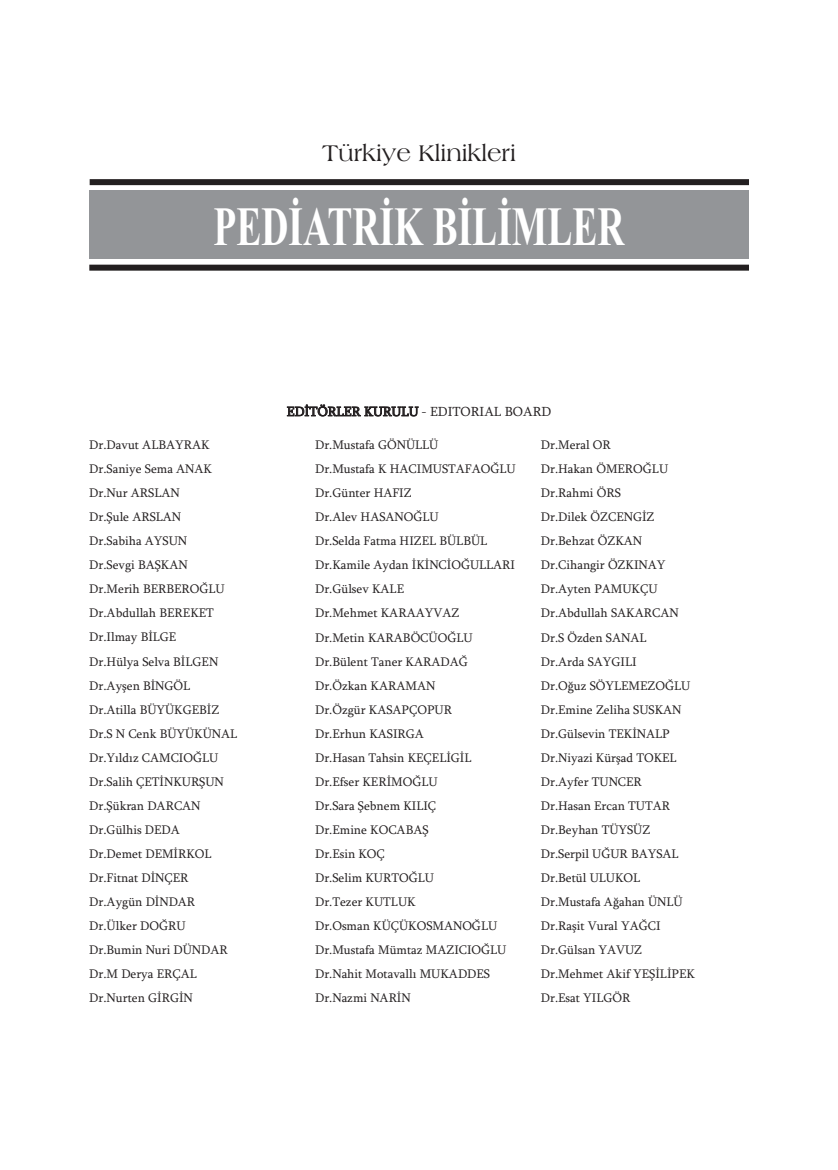
<style>
.page{position:relative;width:838px;height:1170px;background:#fff}
.page>*{position:absolute;margin:0;border:0;box-sizing:border-box;transform-origin:0 0}
.t1{font:700 55.35px "Times New Roman";color:#fff;scale:.68 1}
.t2{font:24px "Americana BT Roman";color:#231f20}
.t3{font:13.5px "Sylfaen";color:#231f20}
.t4{font:12.75px/24px "Sylfaen";color:#231f20}
</style>
<div class="page">
<div style="left:89px;top:191px;width:659px;height:68px;background:#939598"></div>
<div style="left:90px;top:179px;width:659px;height:6px;background:#231f20"></div>
<div style="left:89px;top:264px;width:660px;height:6px;background:#231f20"></div>
<h2 class="t2" style="left:322px;top:138px;width:195px">Türkiye Klinikleri</h2>
<h1 class="t1" style="left:213px;top:193px;width:606px">PEDİATRİK BİLİMLER</h1>
<p class="t3" style="left:287px;top:403px;width:266px">EDİTÖRLER KURULU - EDITORIAL BOARD</p>
<p class="t4" style="left:89px;top:433px;width:149px">Dr.Davut ALBAYRAK<br>Dr.Saniye Sema ANAK<br>Dr.Nur ARSLAN<br>Dr.Şule ARSLAN<br>Dr.Sabiha AYSUN<br>Dr.Sevgi BAŞKAN<br>Dr.Merih BERBEROĞLU<br>Dr.Abdullah BEREKET<br>Dr.Ilmay BİLGE<br>Dr.Hülya Selva BİLGEN<br>Dr.Ayşen BİNGÖL<br>Dr.Atilla BÜYÜKGEBİZ<br>Dr.S N Cenk BÜYÜKÜNAL<br>Dr.Yıldız CAMCIOĞLU<br>Dr.Salih ÇETİNKURŞUN<br>Dr.Şükran DARCAN<br>Dr.Gülhis DEDA<br>Dr.Demet DEMİRKOL<br>Dr.Fitnat DİNÇER<br>Dr.Aygün DİNDAR<br>Dr.Ülker DOĞRU<br>Dr.Bumin Nuri DÜNDAR<br>Dr.M Derya ERÇAL<br>Dr.Nurten GİRGİN</p>
<p class="t4" style="left:315px;top:433px;width:202px">Dr.Mustafa GÖNÜLLÜ<br>Dr.Mustafa K HACIMUSTAFAOĞLU<br>Dr.Günter HAFIZ<br>Dr.Alev HASANOĞLU<br>Dr.Selda Fatma HIZEL BÜLBÜL<br>Dr.Kamile Aydan İKİNCİOĞULLARI<br>Dr.Gülsev KALE<br>Dr.Mehmet KARAAYVAZ<br>Dr.Metin KARABÖCÜOĞLU<br>Dr.Bülent Taner KARADAĞ<br>Dr.Özkan KARAMAN<br>Dr.Özgür KASAPÇOPUR<br>Dr.Erhun KASIRGA<br>Dr.Hasan Tahsin KEÇELİGİL<br>Dr.Efser KERİMOĞLU<br>Dr.Sara Şebnem KILIÇ<br>Dr.Emine KOCABAŞ<br>Dr.Esin KOÇ<br>Dr.Selim KURTOĞLU<br>Dr.Tezer KUTLUK<br>Dr.Osman KÜÇÜKOSMANOĞLU<br>Dr.Mustafa Mümtaz MAZICIOĞLU<br>Dr.Nahit Motavallı MUKADDES<br>Dr.Nazmi NARİN</p>
<p class="t4" style="left:541px;top:433px;width:156px">Dr.Meral OR<br>Dr.Hakan ÖMEROĞLU<br>Dr.Rahmi ÖRS<br>Dr.Dilek ÖZCENGİZ<br>Dr.Behzat ÖZKAN<br>Dr.Cihangir ÖZKINAY<br>Dr.Ayten PAMUKÇU<br>Dr.Abdullah SAKARCAN<br>Dr.S Özden SANAL<br>Dr.Arda SAYGILI<br>Dr.Oğuz SÖYLEMEZOĞLU<br>Dr.Emine Zeliha SUSKAN<br>Dr.Gülsevin TEKİNALP<br>Dr.Niyazi Kürşad TOKEL<br>Dr.Ayfer TUNCER<br>Dr.Hasan Ercan TUTAR<br>Dr.Beyhan TÜYSÜZ<br>Dr.Serpil UĞUR BAYSAL<br>Dr.Betül ULUKOL<br>Dr.Mustafa Ağahan ÜNLÜ<br>Dr.Raşit Vural YAĞCI<br>Dr.Gülsan YAVUZ<br>Dr.Mehmet Akif YEŞİLİPEK<br>Dr.Esat YILGÖR</p>
</div>
